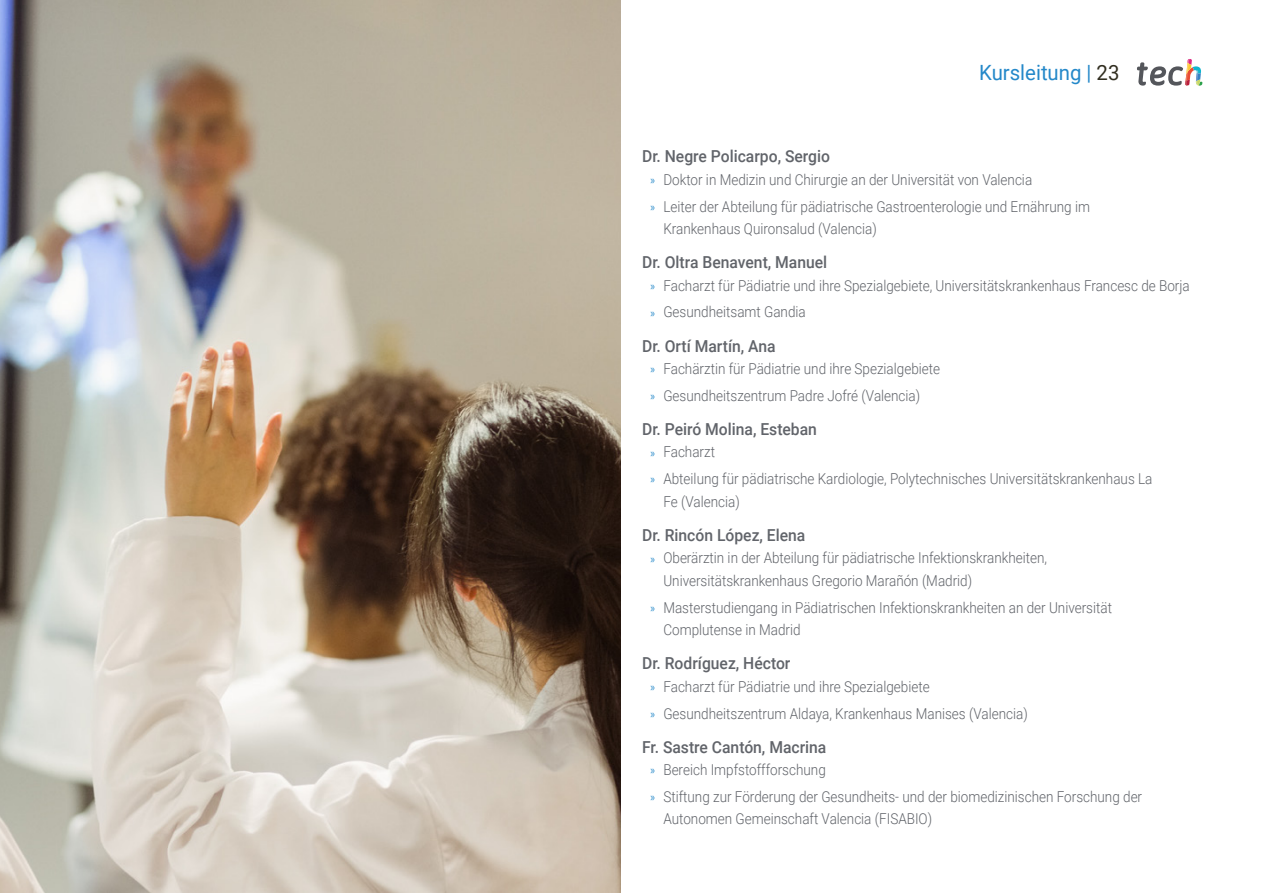
<style>
.page{position:relative;width:1263px;height:893px;background:#fff}
.page>*{position:absolute;margin:0;border:0;box-sizing:border-box;transform-origin:0 0}
.t1{font:21px "Roboto";color:#2488c9}
.t2{font:500 16.5px "Roboto";color:#61646a;scale:.95 1}
.t3{font:300 15px/26.7px "Roboto";color:#61646a;scale:.9 1}
.s1{color:#312e20}
.s2{font-family:"Myriad Pro";font-weight:400;font-size:12px;color:#2488c9}
</style>
<div class="page">
<svg style="left:1137px;top:59px;width:65px;height:27px"></svg>
<img style="left:0;top:0;width:621px;height:893px">
<h1 class="t1" style="left:979px;top:57px;width:142px">Kursleitung | <span class="s1">23</span></h1>
<p class="t2" style="left:642px;top:145px;width:199px">Dr. Negre Policarpo, Sergio</p>
<p class="t3" style="left:651px;top:166px;width:490px"><span class="s2">»</span> Doktor in Medizin und Chirurgie an der Universität von Valencia<br><span class="s2">»</span> Leiter der Abteilung für pädiatrische Gastroenterologie und Ernährung im</p>
<p class="t3" style="left:663px;top:215px;width:239px">Krankenhaus Quironsalud (Valencia)</p>
<p class="t2" style="left:642px;top:251px;width:196px">Dr. Oltra Benavent, Manuel</p>
<p class="t3" style="left:651px;top:271px;width:601px"><span class="s2">»</span> Facharzt für Pädiatrie und ihre Spezialgebiete, Universitätskrankenhaus Francesc de Borja <span class="s2">»</span> Gesundheitsamt Gandia</p>
<p class="t2" style="left:642px;top:334px;width:142px">Dr. Ortí Martín, Ana</p>
<p class="t3" style="left:651px;top:355px;width:323px"><span class="s2">»</span> Fachärztin für Pädiatrie und ihre Spezialgebiete <span class="s2">»</span> Gesundheitszentrum Padre Jofré (Valencia)</p>
<p class="t2" style="left:642px;top:418px;width:186px">Dr. Peiró Molina, Esteban</p>
<p class="t3" style="left:651px;top:438px;width:559px"><span class="s2">»</span> Facharzt<br><span class="s2">»</span> Abteilung für pädiatrische Kardiologie, Polytechnisches Universitätskrankenhaus La</p>
<p class="t3" style="left:663px;top:487px;width:86px">Fe (Valencia)</p>
<p class="t2" style="left:642px;top:524px;width:173px">Dr. Rincón López, Elena</p>
<p class="t3" style="left:663px;top:546px;width:428px;line-height:22.5px;text-indent:-13px"><span class="s2">»</span> Oberärztin in der Abteilung für pädiatrische Infektionskrankheiten,<br>Universitätskrankenhaus Gregorio Marañón (Madrid)</p>
<p class="t3" style="left:663px;top:595px;width:500px;line-height:22.5px;text-indent:-13px"><span class="s2">»</span> Masterstudiengang in Pädiatrischen Infektionskrankheiten an der Universität<br>Complutense in Madrid</p>
<p class="t2" style="left:642px;top:652px;width:158px">Dr. Rodríguez, Héctor</p>
<p class="t3" style="left:651px;top:672px;width:420px"><span class="s2">»</span> Facharzt für Pädiatrie und ihre Spezialgebiete<br><span class="s2">»</span> Gesundheitszentrum Aldaya, Krankenhaus Manises (Valencia)</p>
<p class="t2" style="left:642px;top:735px;width:195px">Fr. Sastre Cantón, Macrina</p>
<p class="t3" style="left:651px;top:756px;width:548px"><span class="s2">»</span> Bereich Impfstoffforschung<br><span class="s2">»</span> Stiftung zur Förderung der Gesundheits- und der biomedizinischen Forschung der</p>
<p class="t3" style="left:663px;top:805px;width:300px">Autonomen Gemeinschaft Valencia (FISABIO)</p>
</div>
